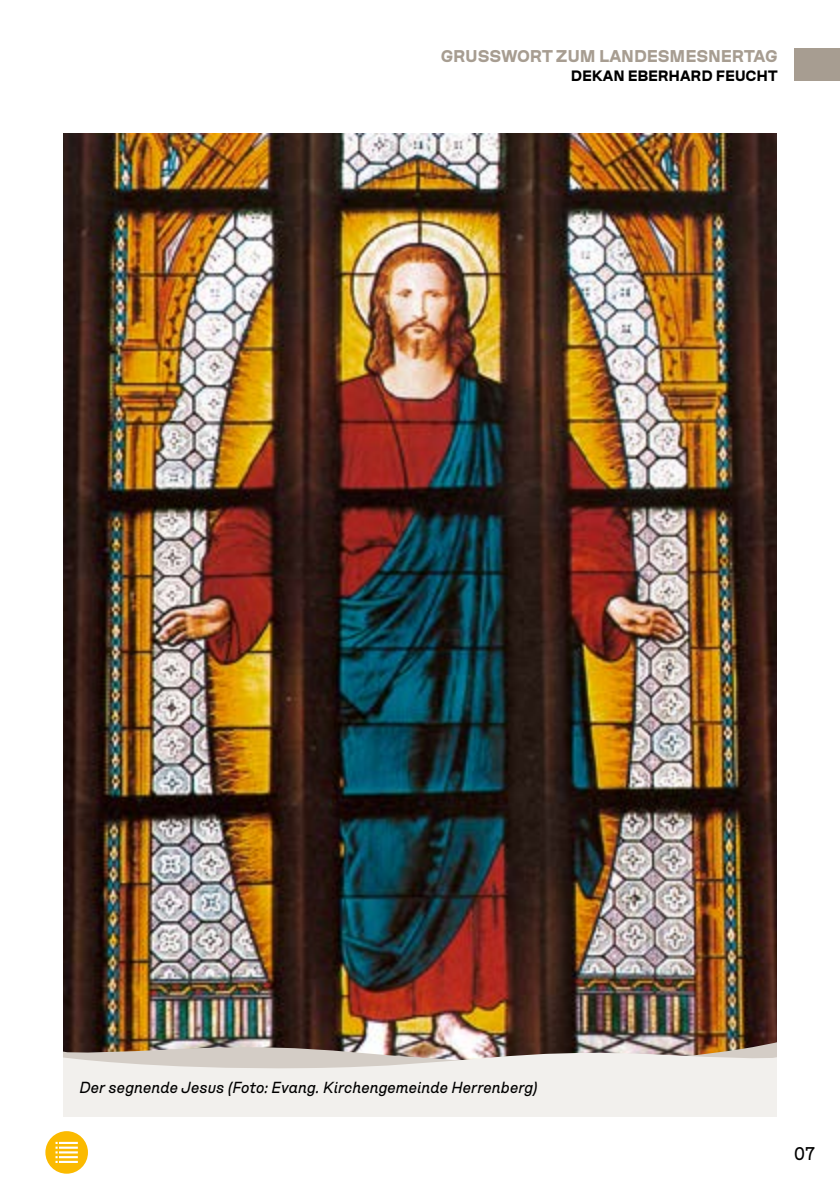
<style>
.page{position:relative;width:840px;height:1191px;background:#fff}
.page>*{position:absolute;margin:0;border:0;box-sizing:border-box;transform-origin:0 0}
.t1{font:18.4px "Hope Sans";color:#000}
.t2{font:700 17px "Hope Sans";letter-spacing:-.005em;color:#a79d91}
.Grundschrift_9_2_11_5_Abstand_unten{font:italic 16px "Hope Sans";letter-spacing:.01em;color:#000}
.t3{font:700 15px "Hope Sans";color:#000}
</style>
<div class="page">
<img style="left:63px;top:134px;width:714px;height:907px">
<img style="left:63px;top:1041px;width:714px;height:5px">
<svg style="left:63px;top:1046px;width:714px;height:71px;fill:#f2f0ed"></svg>
<div style="left:794px;top:49px;width:45px;height:32px;background:#a79d91"></div>
<div style="left:46px;top:1132px;width:41px;height:40px;background:#fbba00;border-radius:50%"></div>
<div style="left:45px;top:1131px;width:43px;height:42px;border:2px solid #fbba00;border-radius:50%"></div>
<svg style="left:55px;top:1141px;width:23px;height:22px"></svg>
<p class="t2" style="left:440px;top:46px;width:338px">GRUSSWORT ZUM LANDESMESNERTAG</p>
<p class="t3" style="left:570px;top:67px;width:208px">DEKAN EBERHARD FEUCHT</p>
<p class="Grundschrift_9_2_11_5_Abstand_unten" style="left:79px;top:1078px;width:459px">Der segnende Jesus (Foto: Evang. Kirchengemeinde Herrenberg)</p>
<p class="t1" style="left:794px;top:1142px;width:22px">07</p>
</div>
